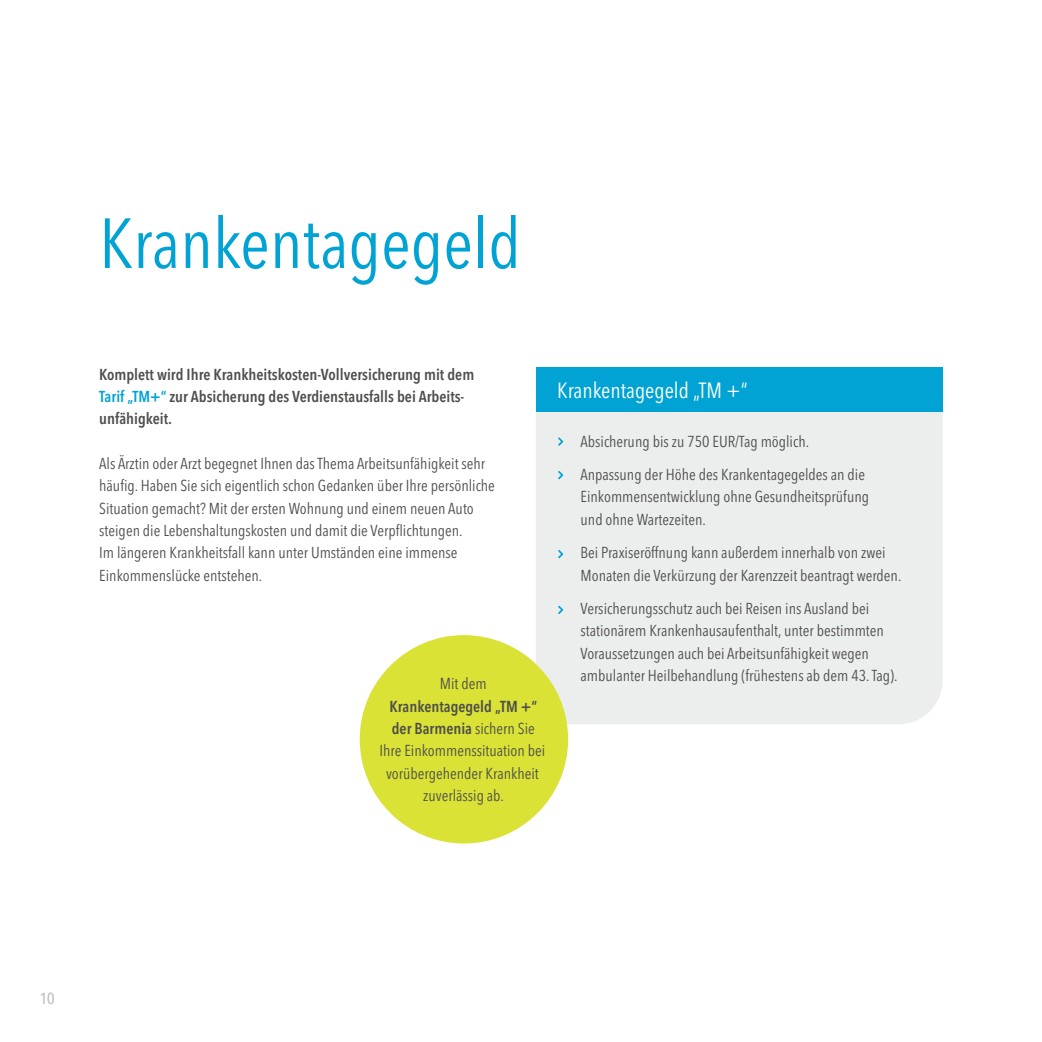
<style>
.page{position:relative;width:1042px;height:1042px;background:#fff}
.page>*{position:absolute;margin:0;border:0;box-sizing:border-box;transform-origin:0 0}
.t1{font:condensed 70px "Avenir Next LT Pro";color:#00a3d4}
.t2{font:condensed 21.88px "Avenir Next LT Pro";color:#fff}
.t3{font:condensed 15.75px/22.4px "Avenir Next LT Pro";color:#4e4e4d}
.t4{font:600 condensed 15.75px/22.4px "Avenir Next LT Pro";color:#4e4e4d}
.t5{font:condensed 15.75px "Avenir Next LT Pro";color:#c5c5c5}
.s1{color:#00a3d4}
.s2{font-weight:600}
</style>
<div class="page">
<div style="left:536px;top:412px;width:407px;height:312px;background:#eceded"></div>
<svg style="left:558px;top:437px;width:5px;height:9px"></svg>
<svg style="left:558px;top:471px;width:5px;height:8px"></svg>
<svg style="left:558px;top:550px;width:5px;height:8px"></svg>
<svg style="left:558px;top:606px;width:5px;height:8px"></svg>
<div style="left:536px;top:367px;width:407px;height:45px;background:#00a3d4"></div>
<div style="left:360px;top:635px;width:208px;height:208px;background:#dae235;border-radius:50%"></div>
<h1 class="t1" style="left:99px;top:201px;width:423px">Krankentagegeld</h1>
<p class="t4" style="left:99px;top:363px;width:376px">Komplett wird Ihre Krankheitskosten-Vollversicherung mit dem<br><span class="s1">Tarif „TM+“</span> zur Absicherung des Verdienstausfalls bei Arbeits&shy;unfähigkeit.</p>
<p class="t3" style="left:99px;top:452px;width:397px">Als Ärztin oder Arzt begegnet Ihnen das Thema Arbeitsunfähigkeit sehr häufig. Haben Sie sich eigentlich schon Gedanken über Ihre persönliche Situation gemacht? Mit der ersten Wohnung und einem neuen Auto steigen die Lebenshaltungskosten und damit die Verpflichtungen.<br>Im längeren Krankheitsfall kann unter Umständen eine immense Einkommenslücke entstehen.</p>
<p class="t3" style="left:440px;top:673px;width:48px">Mit dem</p>
<p class="t3" style="left:379px;top:695px;width:167px;text-align:center"><span class="s2">Krankentagegeld „TM +“ der Barmenia</span> sichern Sie<br>Ihre Einkommenssituation bei vorübergehender Krankheit zuverlässig ab.</p>
<h2 class="t2" style="left:557px;top:377px;width:192px">Krankentagegeld „TM +“</h2>
<p class="t3" style="left:580px;top:424px;width:286px;line-height:33.4px">Absicherung bis zu 750 EUR/Tag möglich.<br>Anpassung der Höhe des Krankentagegeldes an die</p>
<p class="t3" style="left:580px;top:486px;width:290px">Einkommensentwicklung ohne Gesundheitsprüfung und ohne Wartezeiten.</p>
<p class="t3" style="left:580px;top:541px;width:322px">Bei Praxiseröffnung kann außerdem innerhalb von zwei<br>Monaten die Verkürzung der Karenzzeit beantragt werden.</p>
<p class="t3" style="left:580px;top:597px;width:318px">Versicherungsschutz auch bei Reisen ins Ausland bei stationärem Krankenhausaufenthalt, unter bestimmten Voraussetzungen auch bei Arbeitsunfähigkeit wegen ambulanter Heilbehandlung (frühestens ab dem 43. Tag).</p>
<p class="t5" style="left:40px;top:989px;width:16px">10</p>
</div>
